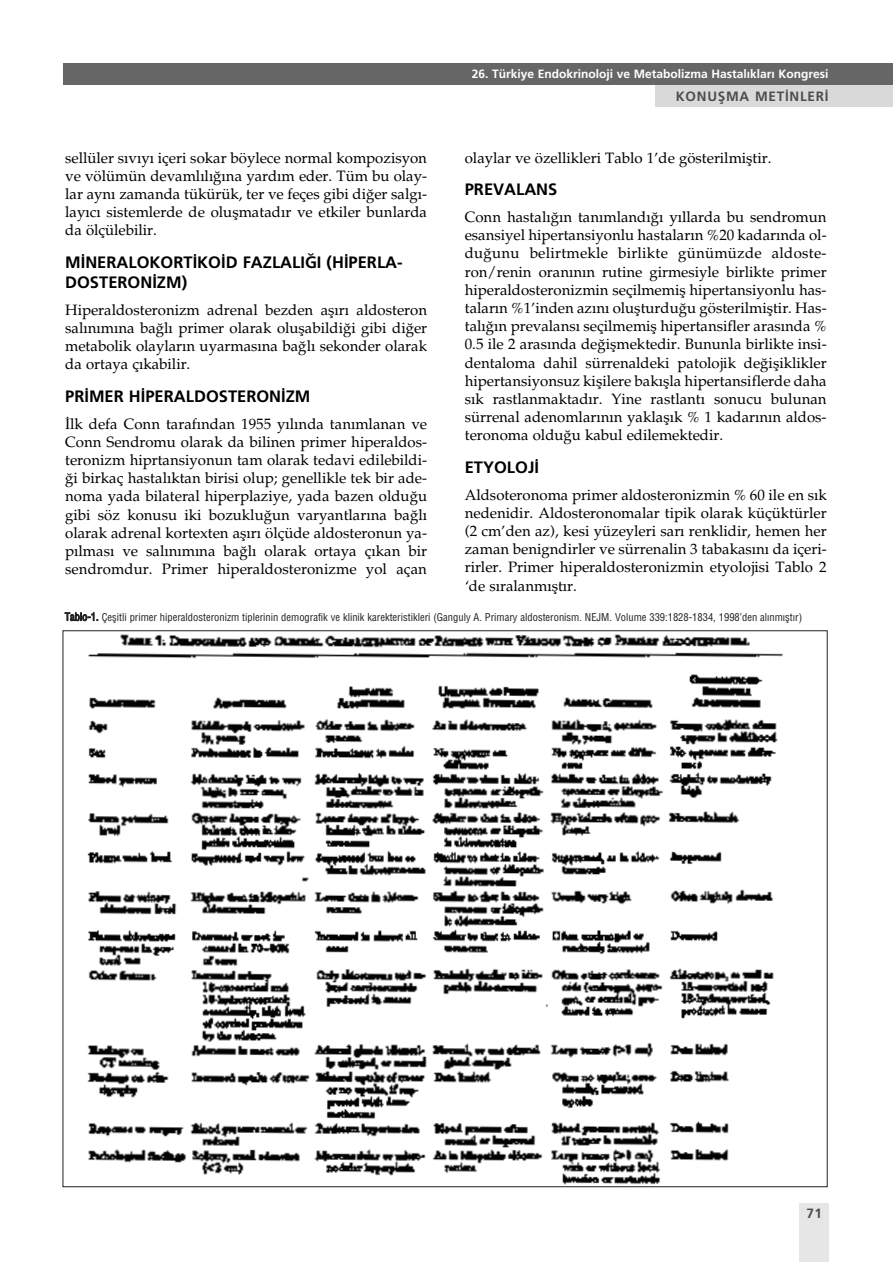
<style>
.page{position:relative;width:893px;height:1262px;background:#fff}
.page>*{position:absolute;margin:0;border:0;box-sizing:border-box;transform-origin:0 0}
.t1{font:700 16.5px/20px "Frutiger";color:#000}
.t2{font:15px/18.1px "Palatino TR";color:#000;text-align:justify}
.t3{font:700 13.5px "Frutiger";letter-spacing:.055em;color:#4d4d4d}
.t4{font:700 12px "Frutiger";color:#fff}
.t5{font:10.5px "Helvetica Cond";color:#231f20}
</style>
<div class="page">
<div style="left:655px;top:85px;width:237px;height:21px;background:#d9d9d9"></div>
<div style="left:798px;top:1203px;width:30px;height:59px;background:#e6e6e6"></div>
<div style="left:63px;top:64px;width:829px;height:21px;background:#666"></div>
<img style="left:87px;top:634px;width:696px;height:551px">
<p class="t4" style="left:471px;top:69px;width:358px">26. Türkiye Endokrinoloji ve Metabolizma Hastal›klar› Kongresi</p>
<p class="t3" style="left:675px;top:91px;width:154px">KONUfiMA MET‹NLER‹</p>
<p class="t2" style="left:465px;top:150px;width:308px">olaylar ve özellikleri Tablo 1’de gösterilmifltir.</p>
<p class="t1" style="left:465px;top:181px;width:94px">PREVALANS</p>
<p class="t2" style="left:465px;top:209px;width:363px">Conn hastal›¤›n tan›mland›¤› y›llarda bu sendromun esansiyel hipertansiyonlu hastalar›n %20 kadar›nda ol&shy;du¤unu belirtmekle birlikte günümüzde aldoste&shy;ron/renin oran›n›n rutine girmesiyle birlikte primer hiperaldosteronizmin seçilmemifl hipertansiyonlu has&shy;talar›n %1’inden az›n› oluflturdu¤u gösterilmifltir. Has&shy;tal›¤›n prevalans› seçilmemifl hipertansifler aras›nda % 0.5 ile 2 aras›nda de¤iflmektedir. Bununla birlikte insi&shy;dentaloma dahil sürrenaldeki patolojik de¤ifliklikler hipertansiyonsuz kiflilere bak›flla hipertansiflerde daha s›k rastlanmaktad›r. Yine rastlant› sonucu bulunan sürrenal adenomlar›n›n yaklafl›k % 1 kadar›n›n aldos&shy;teronoma oldu¤u kabul edilemektedir.</p>
<p class="t1" style="left:465px;top:459px;width:76px">ETYOLOJ‹</p>
<p class="t2" style="left:465px;top:487px;width:363px">Aldsoteronoma primer aldosteronizmin % 60 ile en s›k nedenidir. Aldosteronomalar tipik olarak küçüktürler (2 cm’den az), kesi yüzeyleri sar› renklidir, hemen her zaman benigndirler ve sürrenalin 3 tabakas›n› da içeri&shy;rirler. Primer hiperaldosteronizmin etyolojisi Tablo 2 ‘de s›ralanm›flt›r.</p>
<p class="t5" style="left:65px;top:613px;width:738px">Tablo-1. Çeflitli primer hiperaldosteronizm tiplerinin demografik ve klinik karekteristikleri (Ganguly A. Primary aldosteronism. NEJM. Volume 339:1828-1834, 1998’den al›nm›flt›r)</p>
<p class="t2" style="left:65px;top:150px;width:363px">sellüler s›v›y› içeri sokar böylece normal kompozisyon ve völümün devaml›l›¤›na yard›m eder. Tüm bu olay&shy;lar ayn› zamanda tükürük, ter ve feçes gibi di¤er salg›- lay›c› sistemlerde de oluflmatad›r ve etkiler bunlarda da ölçülebilir.</p>
<p class="t1" style="left:65px;top:254px;width:339px">M‹NERALOKORT‹KO‹D FAZLALI⁄I (H‹PERLA-<br>DOSTERON‹ZM)</p>
<p class="t2" style="left:65px;top:302px;width:363px">Hiperaldosteronizm adrenal bezden afl›r› aldosteron sal›n›m›na ba¤l› primer olarak oluflabildi¤i gibi di¤er metabolik olaylar›n uyarmas›na ba¤l› sekonder olarak da ortaya ç›kabilir.</p>
<p class="t1" style="left:65px;top:388px;width:247px">PR‹MER H‹PERALDOSTERON‹ZM</p>
<p class="t2" style="left:65px;top:416px;width:363px">‹lk defa Conn taraf›ndan 1955 y›l›nda tan›mlanan ve Conn Sendromu olarak da bilinen primer hiperaldos&shy;teronizm hiprtansiyonun tam olarak tedavi edilebildi-¤i birkaç hastal›ktan birisi olup; genellikle tek bir ade&shy;noma yada bilateral hiperplaziye, yada bazen oldu¤u gibi söz konusu iki bozuklu¤un varyantlar›na ba¤l› olarak adrenal kortexten afl›r› ölçüde aldosteronun ya&shy;p›lmas› ve sal›n›m›na ba¤l› olarak ortaya ç›kan bir sendromdur. Primer hiperaldosteronizme yol açan</p>
<p class="t3" style="left:806px;top:1208px;width:17px">71</p>
</div>
